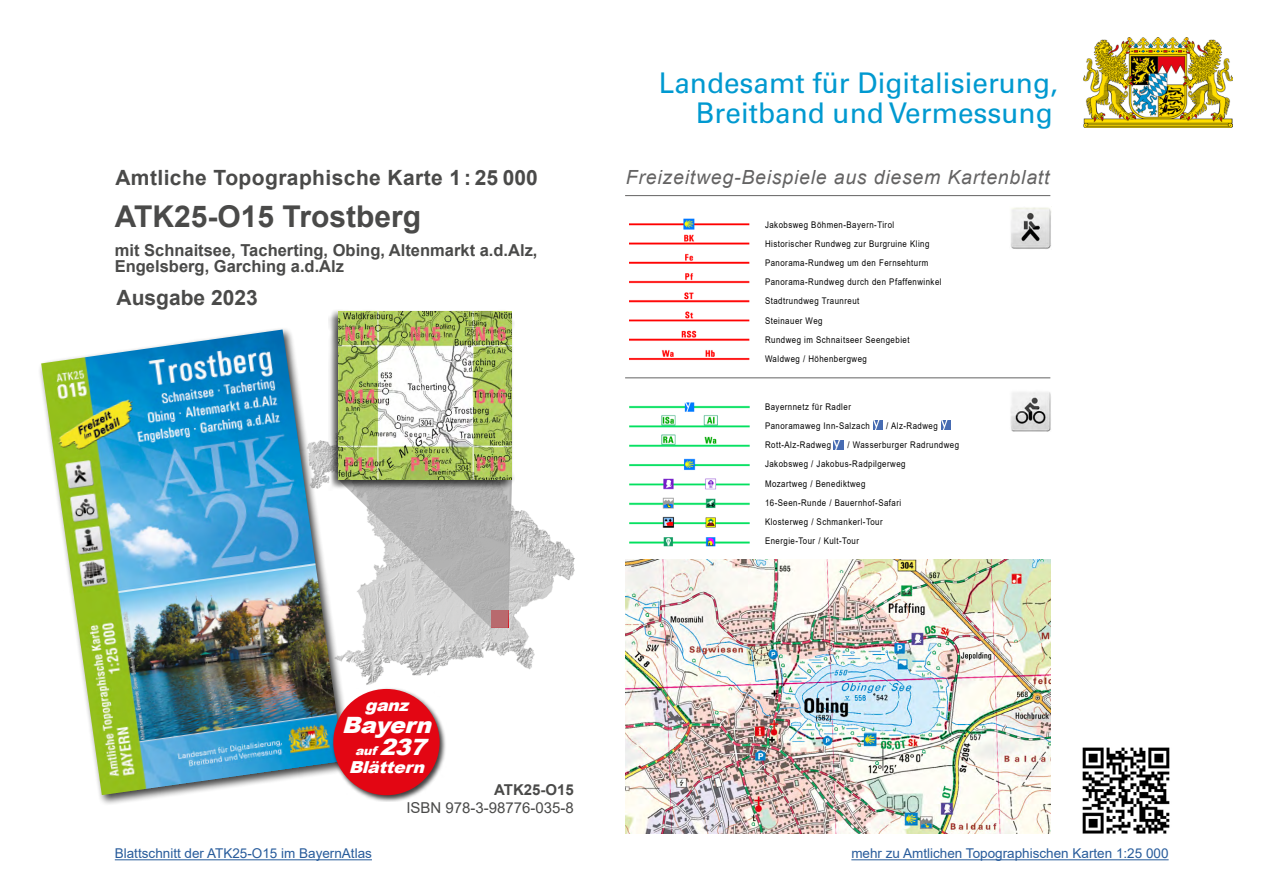
<style>
.page{position:relative;width:1263px;height:893px;background:#fff}
.page>*{position:absolute;margin:0;border:0;box-sizing:border-box;transform-origin:0 0}
.t1{font:700 30px "Arial";color:#4a4a49}
.t2{font:28.5px/30px "Univers";color:#0099d0;text-align:right}
.t3{font:italic 900 22.5px "Arial";color:#fff;scale:1.05 1}
.t4{font:700 21px "Arial";letter-spacing:.02em;color:#4a4a49}
.t5{font:700 21px "Arial";color:#4a4a49}
.t6{font:italic 19.5px "Arial";letter-spacing:.04em;color:#646363}
.t7{font:700 16.5px/16.5px "Arial";color:#4a4a49}
.t8{font:italic 900 16.5px "Arial";color:#fff;scale:1.05 1}
.t9{font:15px "Arial";color:#4a4a49}
.t10{font:700 15px "Arial";color:#4a4a49}
.t11{font:13.5px "Arial";color:#275b9b}
.t12{font:italic 900 12px "Arial";color:#fff;scale:1.05 1}
.t13{font:9.15px/19.2px "Arial";letter-spacing:.06em;color:#000;scale:.86 1}
.s1{font-size:22.5px}
</style>
<div class="page">
<img style="left:354px;top:505px;width:221px;height:180px">
<svg style="left:354px;top:491px;width:158px;height:137px;background:#c2c1c1"></svg>
<hr style="left:625px;top:195px;width:425px;height:1px;background:#646363">
<hr style="left:625px;top:377px;width:425px;height:1px;background:#646363">
<div style="left:38px;top:326px;width:316px;height:480px;background:#000;opacity:.75"></div>
<img style="left:41px;top:330px;width:302px;height:465px">
<div style="left:328px;top:309px;width:186px;height:182px;background:#000;opacity:.75"></div>
<img style="left:339px;top:311px;width:173px;height:169px">
<img style="left:625px;top:559px;width:425px;height:274px">
<hr style="left:115px;top:859px;width:257px;height:1px;background:#275b9b">
<img style="left:629px;top:218px;width:121px;height:142px">
<img style="left:629px;top:402px;width:121px;height:145px">
<svg style="left:941px;top:421px;width:10px;height:9px"></svg>
<svg style="left:873px;top:421px;width:9px;height:9px"></svg>
<svg style="left:834px;top:440px;width:9px;height:9px"></svg>
<img style="left:1082px;top:747px;width:88px;height:87px">
<hr style="left:851px;top:859px;width:317px;height:1px;background:#275b9b">
<img style="left:1010px;top:207px;width:41px;height:42px">
<img style="left:1010px;top:392px;width:41px;height:40px">
<img style="left:1083px;top:38px;width:149px;height:89px">
<div style="left:331px;top:686px;width:115px;height:116px;background:#000;opacity:.75"></div>
<div style="left:333px;top:689px;width:107px;height:106px;background:#e30613;border-radius:50%"></div>
<h3 class="t4" style="left:115px;top:163px;width:424px">Amtliche Topographische Karte 1 : 25 000</h3>
<h1 class="t1" style="left:115px;top:195px;width:308px">ATK25-O15 Trostberg</h1>
<h3 class="t7" style="left:115px;top:242px;width:424px">mit Schnaitsee, Tacherting, Obing, Altenmarkt a.d.Alz,<br>Engelsberg, Garching a.d.Alz</h3>
<h3 class="t5" style="left:117px;top:282px;width:143px">Ausgabe 2023</h3>
<h2 class="t2" style="left:659px;top:68px;width:400px">Landesamt für Digitalisierung,<br>Breitband und Vermessung</h2>
<h3 class="t6" style="left:626px;top:165px;width:425px">Freizeitweg-Beispiele aus diesem Kartenblatt</h3>
<p class="t13" style="left:765px;top:215px;width:207px">Jakobsweg Böhmen-Bayern-Tirol<br>Historischer Rundweg zur Burgruine Kling<br>Panorama-Rundweg um den Fernsehturm<br>Panorama-Rundweg durch den Pfaffenwinkel<br>Stadtrundweg Traunreut<br>Steinauer Weg<br>Rundweg im Schnaitseer Seengebiet<br>Waldweg / Höhenbergweg</p>
<p class="t13" style="left:765px;top:397px;width:123px">Bayernnetz für Radler<br>Panoramaweg Inn-Salzach</p>
<p class="t13" style="left:886px;top:416px;width:61px">/ Alz-Radweg</p>
<p class="t13" style="left:765px;top:435px;width:227px;text-indent:83px">/ Wasserburger Radrundweg<br>Jakobsweg / Jakobus-Radpilgerweg<br>Mozartweg / Benediktweg<br>16-Seen-Runde / Bauernhof-Safari<br>Klosterweg / Schmankerl-Tour<br>Energie-Tour / Kult-Tour</p>
<p class="t13" style="left:765px;top:435px;width:78px">Rott-Alz-Radweg</p>
<h3 class="t8" style="left:365px;top:693px;width:49px">ganz</h3>
<h3 class="t3" style="left:342px;top:708px;width:94px">Bayern</h3>
<h3 class="t12" style="left:355px;top:742px;width:77px">auf <span class="s1">237</span></h3>
<h3 class="t8" style="left:349px;top:755px;width:79px">Blättern</h3>
<h3 class="t10" style="left:494px;top:779px;width:81px">ATK25-O15</h3>
<h3 class="t9" style="left:406px;top:798px;width:169px">ISBN 978-3-98776-035-8</h3>
<h3 class="t11" style="left:115px;top:844px;width:259px">Blattschnitt der ATK25-O15 im BayernAtlas</h3>
<h3 class="t11" style="left:851px;top:844px;width:319px">mehr zu Amtlichen Topographischen Karten 1:25 000</h3>
</div>
